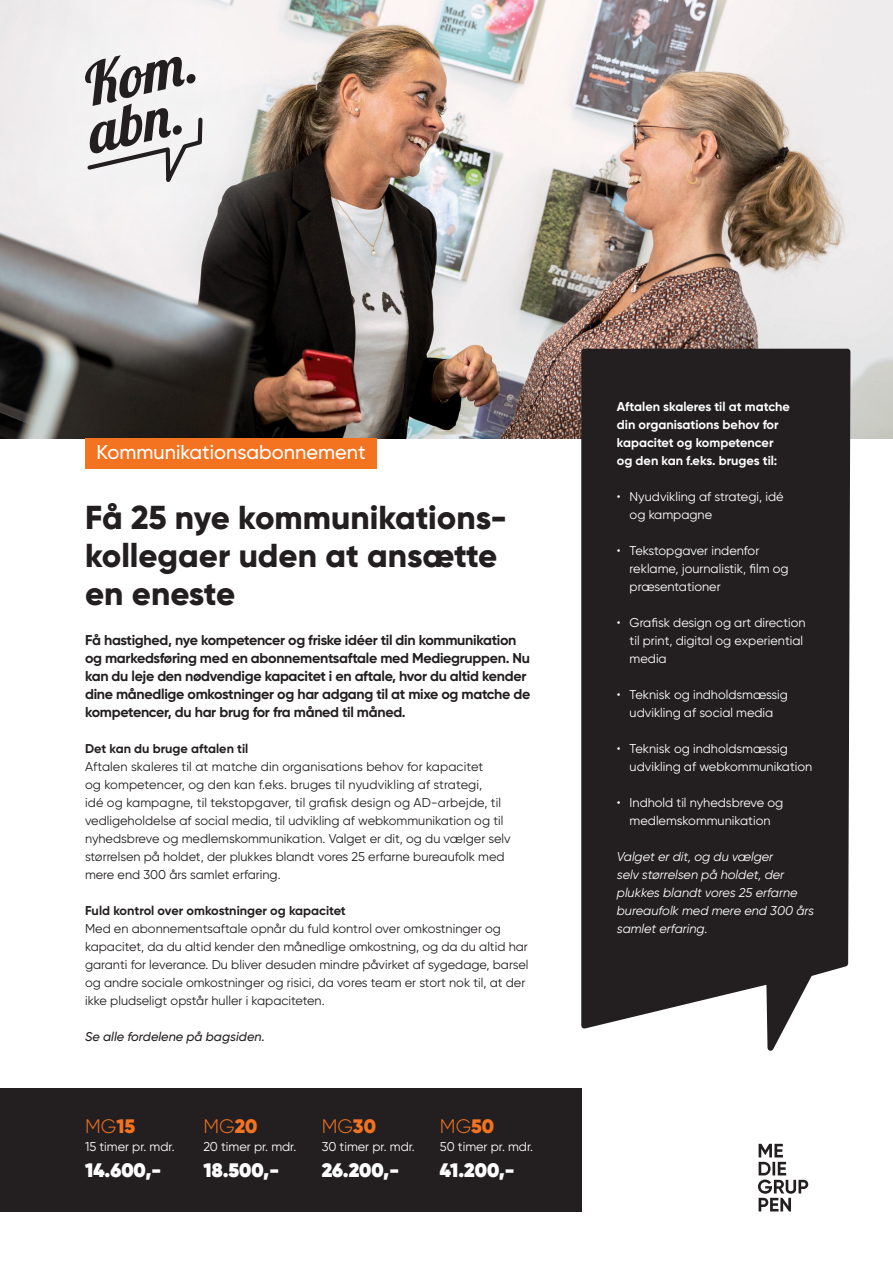
<style>
.page{position:relative;width:893px;height:1263px;background:#fff}
.page>*{position:absolute;margin:0;border:0;box-sizing:border-box;transform-origin:0 0}
.t1{font:800 33.15px/37.8px "Gilroy";color:#231f20}
.t2{font:500 20.1px "Gilroy";color:#fff}
.t3{font:800 19.5px "Gilroy";color:#fff}
.t4{font:300 19.5px "Gilroy";color:#f47321}
.t5{font:700 14.25px/18px "Gilroy";letter-spacing:-.02em;color:#231f20}
.t6{font:12.75px/18px "Gilroy";color:#231f20}
.t7{font:12.75px/18px "Gilroy";color:#fff}
.t8{font:italic 12.75px/18px "Gilroy";color:#fff}
.t9{font:700 12.75px/18px "Gilroy";color:#fff}
.t10{font:700 12.75px "Gilroy";color:#231f20}
.t11{font:italic 500 12.75px "Gilroy";color:#231f20}
.s1{font-weight:900}
</style>
<div class="page">
<div style="left:0;top:1088px;width:581px;height:123px;background:#231f20"></div>
<img style="left:0;top:0;width:893px;height:438px">
<svg style="left:578px;top:346px;width:275px;height:705px;background:#373334"></svg>
<svg style="left:758px;top:1144px;width:50px;height:67px"></svg>
<div style="left:0;top:0;width:302px;height:282px;background:#fff;opacity:.89"></div>
<svg style="left:84px;top:39px;width:121px;height:158px"></svg>
<div style="left:85px;top:438px;width:291px;height:30px;background:#f47321"></div>
<p class="t2" style="left:96px;top:440px;width:271px">Kommunikationsabonnement</p>
<p class="t1" style="left:85px;top:498px;width:424px">Få 25 nye kommunikations&shy;kollegaer uden at ansætte en eneste</p>
<p class="t5" style="left:85px;top:631px;width:447px">Få hastighed, nye kompetencer og friske idéer til din kommunikation og markedsføring med en abonnementsaftale med Mediegruppen. Nu kan du leje den nødvendige kapacitet i en aftale, hvor du altid kender dine månedlige omkostninger og har adgang til at mixe og matche de kompetencer, du har brug for fra måned til måned.</p>
<p class="t10" style="left:85px;top:740px;width:165px">Det kan du bruge aftalen til</p>
<p class="t6" style="left:85px;top:757px;width:427px">Aftalen skaleres til at matche din organisations behov for kapacitet<br>og kompetencer, og den kan f.eks. bruges til nyudvikling af strategi,<br>idé og kampagne, til tekstopgaver, til grafisk design og AD-arbejde, til vedligeholdelse af social media, til udvikling af webkommunikation og til nyhedsbreve og medlemskommunikation. Valget er dit, og du vælger selv størrelsen på holdet, der plukkes blandt vores 25 erfarne bureaufolk med mere end 300 års samlet erfaring.</p>
<p class="t10" style="left:85px;top:902px;width:262px">Fuld kontrol over omkostninger og kapacitet</p>
<p class="t6" style="left:85px;top:919px;width:445px">Med en abonnementsaftale opnår du fuld kontrol over omkostninger og kapacitet, da du altid kender den månedlige omkostning, og da du altid har garanti for leverance. Du bliver desuden mindre påvirket af sygedage, barsel og andre sociale omkostninger og risici, da vores team er stort nok til, at der ikke pludseligt opstår huller i kapaciteten.</p>
<p class="t11" style="left:85px;top:1028px;width:181px">Se alle fordelene på bagsiden.</p>
<p class="t4" style="left:85px;top:1115px;width:52px">MG<span class="s1">15</span></p>
<p class="t7" style="left:85px;top:1138px;width:91px">15 timer pr. mdr.</p>
<p class="t3" style="left:85px;top:1158px;width:78px">14.600,-</p>
<p class="t4" style="left:203px;top:1115px;width:55px">MG<span class="s1">20</span></p>
<p class="t7" style="left:203px;top:1138px;width:94px">20 timer pr. mdr.</p>
<p class="t3" style="left:203px;top:1158px;width:77px">18.500,-</p>
<p class="t4" style="left:322px;top:1115px;width:56px">MG<span class="s1">30</span></p>
<p class="t7" style="left:322px;top:1138px;width:95px">30 timer pr. mdr.</p>
<p class="t3" style="left:322px;top:1158px;width:79px">26.200,-</p>
<p class="t4" style="left:440px;top:1115px;width:56px">MG<span class="s1">50</span></p>
<p class="t7" style="left:440px;top:1138px;width:95px">50 timer pr. mdr.</p>
<p class="t3" style="left:440px;top:1158px;width:76px">41.200,-</p>
<p class="t9" style="left:617px;top:397px;width:174px">Aftalen skaleres til at matche din organisations behov for kapacitet og kompetencer og den kan f.eks. bruges til:</p>
<p class="t7" style="left:630px;top:487px;width:155px;text-indent:-13px">• Nyudvikling af strategi, idé og kampagne</p>
<p class="t7" style="left:630px;top:541px;width:160px;text-indent:-13px">• Tekstopgaver indenfor reklame, journalistik, film og præsentationer</p>
<p class="t7" style="left:630px;top:613px;width:177px;text-indent:-13px">• Grafisk design og art direction til print, digital og experiential media</p>
<p class="t7" style="left:617px;top:685px;width:173px;text-align:center">• Teknisk og indholdsmæssig udvikling af social media</p>
<p class="t7" style="left:630px;top:739px;width:184px;text-indent:-13px">• Teknisk og indholdsmæssig udvikling af webkommunikation</p>
<p class="t7" style="left:617px;top:793px;width:168px;text-align:center">• Indhold til nyhedsbreve og medlemskommunikation</p>
<p class="t8" style="left:617px;top:847px;width:199px">Valget er dit, og du vælger<br>selv størrelsen på holdet, der plukkes blandt vores 25 erfarne bureaufolk med mere end 300 års samlet erfaring.</p>
</div>
